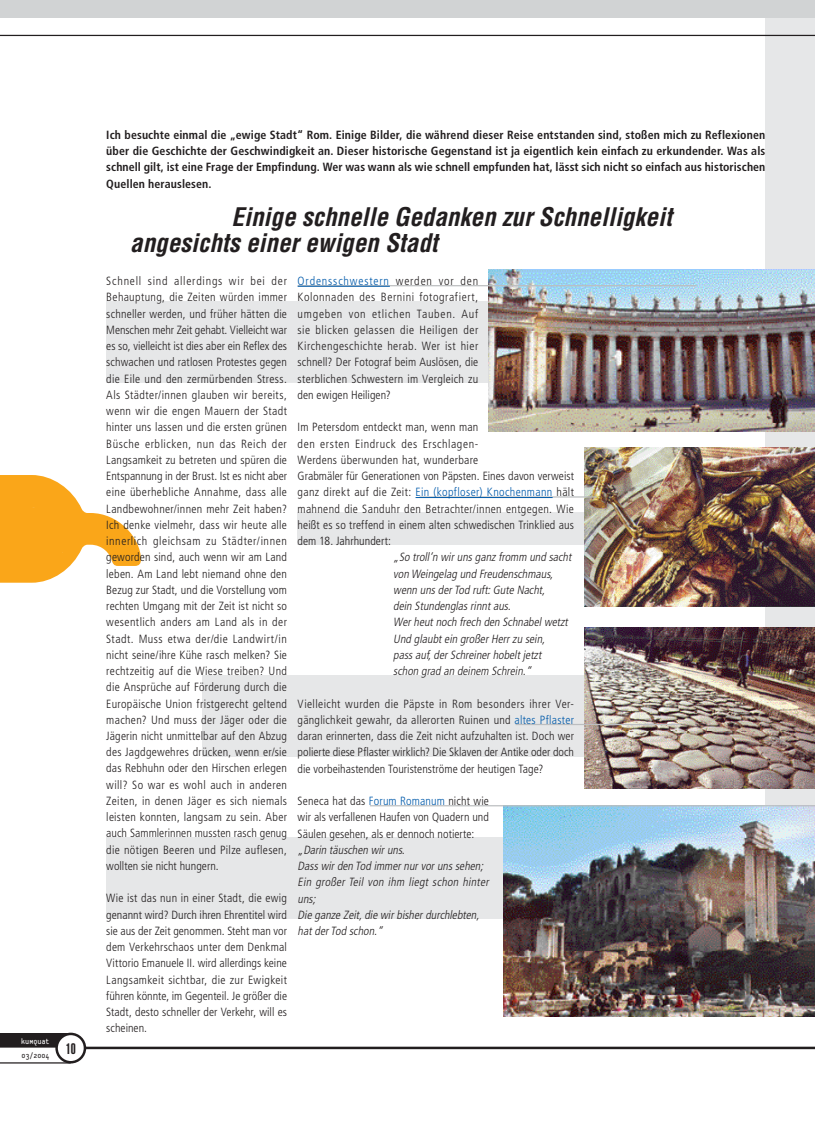
<style>
.page{position:relative;width:815px;height:1134px;background:#fff}
.page>*{position:absolute;margin:0;border:0;box-sizing:border-box;transform-origin:0 0}
.t1{font:italic 700 condensed 25px "Helvetica";color:#221e1f}
.t2{font:900 extra-condensed 15px "Helvetica";color:#221e1f}
.t3{font:300 condensed 11.88px/16.2px "Frutiger";letter-spacing:.005em;color:#221e1f;text-align:justify}
.t4{font:italic 300 condensed 11.88px/16.2px "Frutiger";color:#221e1f}
.t5{font:700 condensed 11.88px/16.2px "Frutiger";letter-spacing:.005em;color:#221e1f;text-align:justify}
.t6{font:8.75px "Platelet";color:#fff}
.t7{font:8.75px "Platelet";color:#221e1f}
.s1{color:#005aaa}
</style>
<div class="page">
<div style="left:106px;top:301px;width:659px;height:82px;background:#e6e7e8"></div>
<div style="left:298px;top:513px;width:505px;height:32px;background:#e6e7e8"></div>
<div style="left:202px;top:675px;width:563px;height:81px;background:#e6e7e8"></div>
<div style="left:106px;top:838px;width:709px;height:81px;background:#e6e7e8"></div>
<div style="left:765px;top:13px;width:50px;height:1003px;background:#e6e7e8"></div>
<svg style="left:0;top:475px;width:141px;height:108px"></svg>
<img style="left:585px;top:627px;width:230px;height:162px">
<img style="left:503px;top:806px;width:312px;height:210px">
<img style="left:489px;top:269px;width:326px;height:162px">
<img style="left:585px;top:448px;width:230px;height:159px">
<hr style="left:298px;top:285px;width:399px;height:1px;background:#bcbec0">
<hr style="left:420px;top:496px;width:177px;height:2px;background:#bcbec0">
<hr style="left:516px;top:724px;width:164px;height:1px;background:#bcbec0">
<hr style="left:370px;top:805px;width:445px;height:1px;background:#bcbec0">
<hr style="left:0;top:35px;width:815px;height:1px;background:#221e1f">
<hr style="left:83px;top:1047px;width:732px;height:2px;background:#221e1f">
<svg style="left:0;top:1033px;width:67px;height:14px"></svg>
<hr style="left:0;top:1062px;width:71px;height:1px;background:#221e1f">
<div style="left:57px;top:1034px;width:28px;height:28px;background:#fff;border-radius:50%"></div>
<div style="left:55px;top:1033px;width:31px;height:30px;border:2px solid #221e1f;border-radius:50%"></div>
<div style="left:0;top:0;width:815px;height:18px;background:#d1d3d4"></div>
<hr style="left:298px;top:286px;width:92px;height:1px;background:#005aaa">
<hr style="left:416px;top:497px;width:137px;height:1px;background:#005aaa">
<p class="t6" style="left:21px;top:1038px;width:30px">kuMquat</p>
<p class="t7" style="left:21px;top:1052px;width:30px">03/2004</p>
<p class="t2" style="left:66px;top:1040px;width:11px">10</p>
<p class="t5" style="left:106px;top:127px;width:661px">Ich besuchte einmal die „ewige Stadt“ Rom. Einige Bilder, die während dieser Reise entstanden sind, stoßen mich zu Reflexionen über die Geschichte der Geschwindigkeit an. Dieser historische Gegenstand ist ja eigentlich kein einfach zu erkundender. Was als schnell gilt, ist eine Frage der Empfindung. Wer was wann als wie schnell empfunden hat, lässt sich nicht so einfach aus historischen Quellen herauslesen.</p>
<h1 class="t1" style="left:232px;top:201px;width:442px">Einige schnelle Gedanken zur Schnelligkeit</h1>
<h1 class="t1" style="left:130px;top:228px;width:309px">angesichts einer ewigen Stadt</h1>
<p class="t3" style="left:106px;top:273px;width:182px">Schnell sind allerdings wir bei der Behauptung, die Zeiten würden immer schneller werden, und früher hätten die Menschen mehr Zeit gehabt. Vielleicht war es so, vielleicht ist dies aber ein Reflex des schwachen und ratlosen Protestes gegen die Eile und den zermürbenden Stress.<br>Als Städter/innen glauben wir bereits, wenn wir die engen Mauern der Stadt hinter uns lassen und die ersten grünen Büsche erblicken, nun das Reich der Langsamkeit zu betreten und spüren die Entspannung in der Brust. Ist es nicht aber eine überhebliche Annahme, dass alle Landbewohner/innen mehr Zeit haben?<br>Ich denke vielmehr, dass wir heute alle innerlich gleichsam zu Städter/innen geworden sind, auch wenn wir am Land leben. Am Land lebt niemand ohne den Bezug zur Stadt, und die Vorstellung vom rechten Umgang mit der Zeit ist nicht so wesentlich anders am Land als in der Stadt. Muss etwa der/die Landwirt/in nicht seine/ihre Kühe rasch melken? Sie rechtzeitig auf die Wiese treiben? Und die Ansprüche auf Förderung durch die Europäische Union fristgerecht geltend machen? Und muss der Jäger oder die Jägerin nicht unmittelbar auf den Abzug des Jagdgewehres drücken, wenn er/sie das Rebhuhn oder den Hirschen erlegen will? So war es wohl auch in anderen Zeiten, in denen Jäger es sich niemals leisten konnten, langsam zu sein. Aber auch Sammlerinnen mussten rasch genug die nötigen Beeren und Pilze auflesen, wollten sie nicht hungern.</p>
<p class="t3" style="left:106px;top:890px;width:182px">Wie ist das nun in einer Stadt, die ewig genannt wird? Durch ihren Ehrentitel wird sie aus der Zeit genommen. Steht man vor dem Verkehrschaos unter dem Denkmal Vittorio Emanuele II. wird allerdings keine Langsamkeit sichtbar, die zur Ewigkeit führen könnte, im Gegenteil. Je größer die Stadt, desto schneller der Verkehr, will es scheinen.</p>
<p class="t3" style="left:298px;top:273px;width:182px"><span class="s1">Ordensschwestern</span> werden vor den Kolonnaden des Bernini fotografiert, umgeben von etlichen Tauben. Auf sie blicken gelassen die Heiligen der Kirchengeschichte herab. Wer ist hier schnell? Der Fotograf beim Auslösen, die sterblichen Schwestern im Vergleich zu den ewigen Heiligen?</p>
<p class="t3" style="left:298px;top:419px;width:182px">Im Petersdom entdeckt man, wenn man den ersten Eindruck des Erschlagen-Werdens überwunden hat, wunderbare</p>
<p class="t3" style="left:298px;top:468px;width:278px">Grabmäler für Generationen von Päpsten. Eines davon verweist ganz direkt auf die Zeit: <span class="s1">Ein (kopfloser) Knochenmann</span> hält mahnend die Sanduhr den Betrachter/innen entgegen. Wie heißt es so treffend in einem alten schwedischen Trinklied aus dem 18. Jahrhundert:</p>
<p class="t4" style="left:393px;top:549px;width:182px">„So troll‘n wirunsganzfromm und sacht von Weingelag und Freudenschmaus, wenn unsderTod ruft:Gute Nacht,<br>dein Stundenglasrinntaus.<br>Werheutnoch frech den Schnabelwetzt Und glaubtein großerHerrzu sein, passauf,derSchreinerhobeltjetzt schon grad an deinem Schrein.“</p>
<p class="t3" style="left:298px;top:695px;width:278px">Vielleicht wurden die Päpste in Rom besonders ihrer Ver&shy;gänglichkeit gewahr, da allerorten Ruinen und <span class="s1">altes Pflaster </span>daran erinnerten, dass die Zeit nicht aufzuhalten ist. Doch wer polierte diese Pflaster wirklich? Die Sklaven der Antike oder doch die vorbeihastenden Touristenströme der heutigen Tage?</p>
<p class="t3" style="left:298px;top:793px;width:193px">Seneca hat das <span class="s1">Forum Romanum</span> nicht wie wir als verfallenen Haufen von Quadern und Säulen gesehen, als er dennoch notierte:</p>
<p class="t4" style="left:298px;top:842px;width:195px">„Darin täuschen wiruns.<br>Dasswirden Tod immernurvorunssehen;<br>Ein großer Teil von ihm liegt schon hinter uns;<br>Die ganze Zeit,die wirbisherdurchlebten, hatderTod schon.“</p>
</div>
